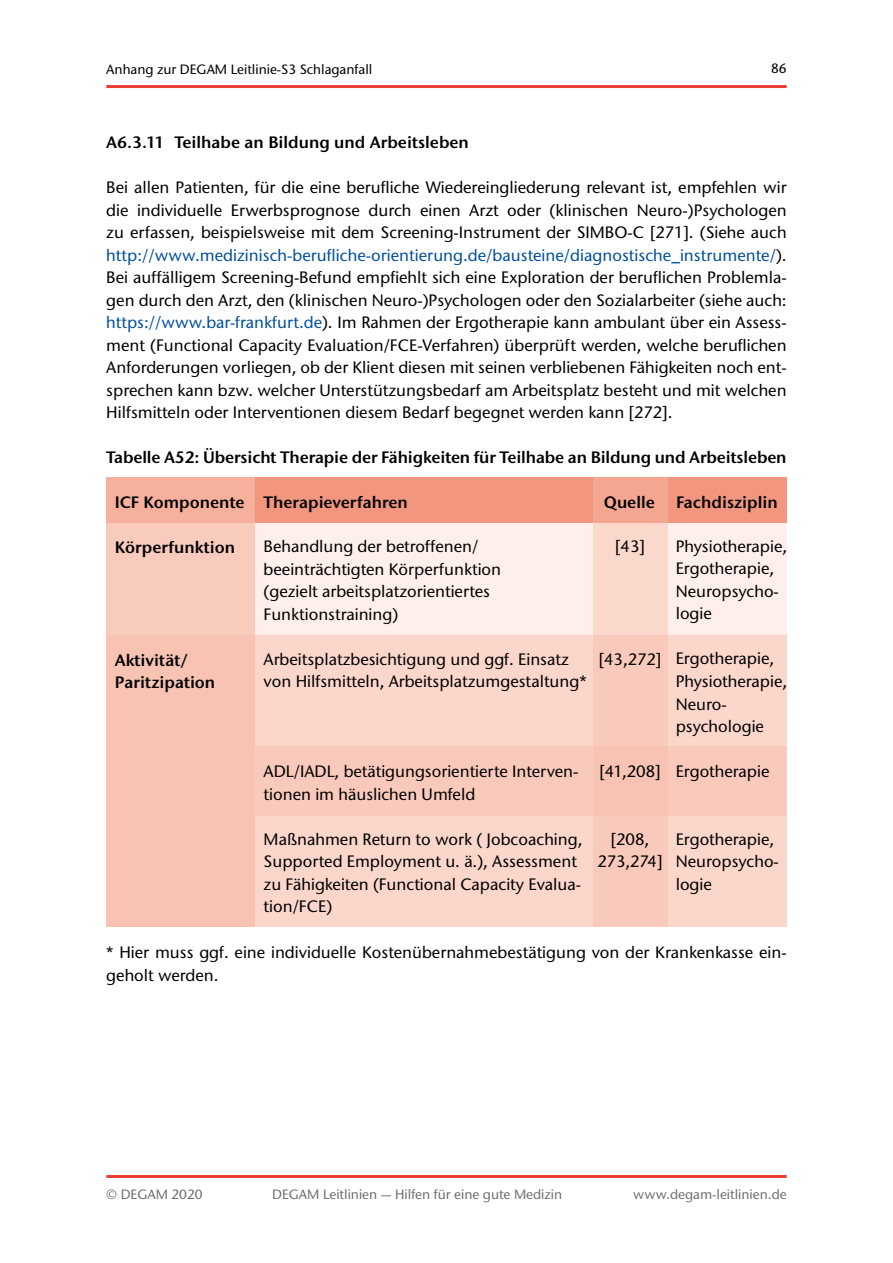
<style>
.page{position:relative;width:893px;height:1263px;background:#fff}
.page>*{position:absolute;margin:0;border:0;box-sizing:border-box;transform-origin:0 0}
.t1{font:500 16.5px/22.5px "Stone Sans ITC Std";color:#000}
.t2{font:600 16.5px/22.5px "Stone Sans ITC Pro";color:#000}
.t3{font:500 13.5px "Stone Sans ITC Std";color:#706f6f}
.t4{font:500 13.5px "Stone Sans ITC Std";color:#000}
.s1{color:#004f9f}
</style>
<div class="page">
<div style="left:106px;top:522px;width:681px;height:113px;background:#feefea"></div>
<div style="left:106px;top:635px;width:681px;height:292px;background:#fbd6ca"></div>
<div style="left:106px;top:477px;width:681px;height:45px;background:#f3967f"></div>
<svg style="left:106px;top:477px;width:149px;height:450px;background:#f8c3b2"></svg>
<svg style="left:593px;top:477px;width:74px;height:450px;fill:#f9cabb"></svg>
<div style="left:255px;top:746px;width:532px;height:70px;background:#f9cabb"></div>
<hr style="left:106px;top:85px;width:681px;height:3px;background:#e83e36">
<hr style="left:106px;top:1175px;width:681px;height:3px;background:#e83e36">
<p class="t4" style="left:106px;top:61px;width:268px">Anhang zur DEGAM Leitlinie-S3 Schlaganfall</p>
<p class="t4" style="left:771px;top:60px;width:17px">86</p>
<p class="t2" style="left:106px;top:131px;width:364px">A6.3.11 Teilhabe an Bildung und Arbeitsleben</p>
<p class="t1" style="left:106px;top:176px;width:682px;text-align:justify">Bei allen Patienten, für die eine berufliche Wiedereingliederung relevant ist, empfehlen wir die individuelle Erwerbsprognose durch einen Arzt oder (klinischen Neuro-)Psychologen zu erfassen, beispielsweise mit dem Screening-Instrument der SIMBO-C [271]. (Siehe auch <span class="s1">http://www.medizinisch-berufliche-orientierung.de/bausteine/diagnostische_instrumente/</span>).<br>Bei auffälligem Screening-Befund empfiehlt sich eine Exploration der beruflichen Problemla&shy;gen durch den Arzt, den (klinischen Neuro-)Psychologen oder den Sozialarbeiter (siehe auch: <span class="s1">https://www.bar-frankfurt.de</span>). Im Rahmen der Ergotherapie kann ambulant über ein Assess&shy;ment (Functional Capacity Evaluation/FCE-Verfahren) überprüft werden, welche beruflichen Anforderungen vorliegen, ob der Klient diesen mit seinen verbliebenen Fähigkeiten noch ent&shy;sprechen kann bzw. welcher Unterstützungsbedarf am Arbeitsplatz besteht und mit welchen Hilfsmitteln oder Interventionen diesem Bedarf begegnet werden kann [272].</p>
<p class="t2" style="left:106px;top:446px;width:682px">Tabelle A52: Übersicht Therapie der Fähigkeiten für Teilhabe an Bildung und Arbeitsleben</p>
<p class="t2" style="left:115px;top:491px;width:295px">ICF Komponente Therapieverfahren</p>
<p class="t2" style="left:604px;top:491px;width:52px">Quelle</p>
<p class="t2" style="left:676px;top:491px;width:103px">Fachdisziplin</p>
<p class="t2" style="left:115px;top:536px;width:122px">Körperfunktion</p>
<p class="t1" style="left:676px;top:535px;width:113px">Physiotherapie,<br>Ergotherapie,<br>Neuropsycho&shy;logie</p>
<p class="t1" style="left:676px;top:647px;width:113px">Ergotherapie,<br>Physiotherapie,<br>Neuro&shy;psychologie</p>
<p class="t1" style="left:676px;top:760px;width:95px">Ergotherapie</p>
<p class="t1" style="left:264px;top:535px;width:239px">Behandlung der betroffenen/ beeinträchtigten Körperfunktion (gezielt arbeitsplatzorientiertes<br>Funktionstraining)</p>
<p class="t1" style="left:264px;top:647px;width:324px">Arbeitsplatzbesichtigung und ggf. Einsatz von Hilfsmitteln, Arbeitsplatzumgestaltung*</p>
<p class="t1" style="left:615px;top:535px;width:31px">[43]</p>
<p class="t1" style="left:599px;top:647px;width:64px">[43,272]</p>
<p class="t2" style="left:115px;top:649px;width:102px">Aktivität/<br>Paritzipation</p>
<p class="t1" style="left:264px;top:760px;width:316px">ADL/IADL, betätigungsorientierte Interven&shy;tionen im häuslichen Umfeld</p>
<p class="t1" style="left:264px;top:827px;width:320px">Maßnahmen Return to work ( Jobcoaching, Supported Employment u. ä.), Assessment zu Fähigkeiten (Functional Capacity Evalua&shy;tion/FCE)</p>
<p class="t1" style="left:599px;top:760px;width:63px">[41,208]</p>
<p class="t1" style="left:676px;top:827px;width:105px">Ergotherapie,<br>Neuropsycho&shy;logie</p>
<p class="t1" style="left:597px;top:827px;width:67px;text-align:center">[208,<br>273,274]</p>
<p class="t1" style="left:106px;top:941px;width:682px">* Hier muss ggf. eine individuelle Kostenübernahmebestätigung von der Krankenkasse ein&shy;geholt werden.</p>
<p class="t3" style="left:106px;top:1186px;width:98px">© DEGAM 2020</p>
<p class="t3" style="left:272px;top:1186px;width:292px">DEGAM Leitlinien — Hilfen für eine gute Medizin</p>
<p class="t3" style="left:633px;top:1186px;width:155px">www.degam-leitlinien.de</p>
</div>
